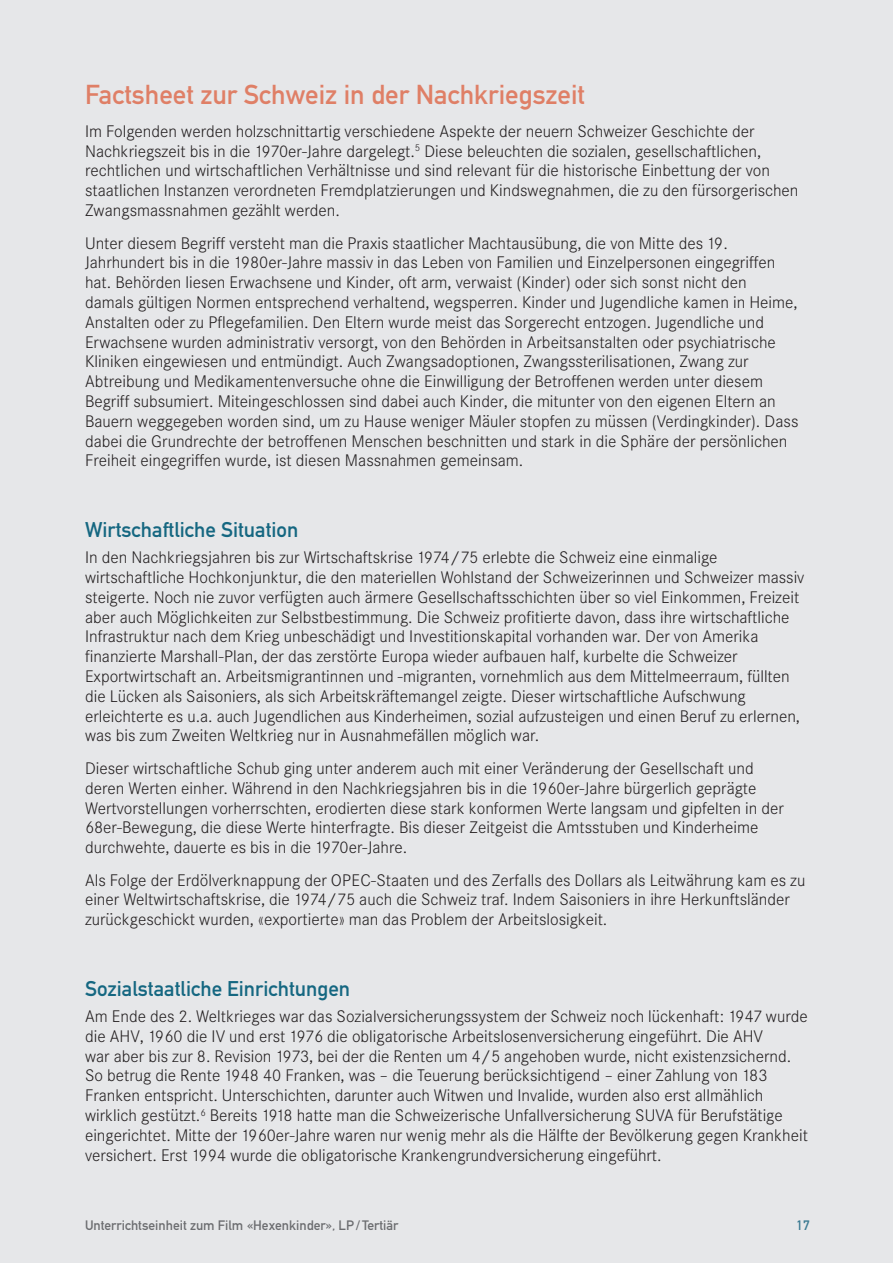
<style>
.page{position:relative;width:893px;height:1263px;background:#e6e7e9}
.page>*{position:absolute;margin:0;border:0;box-sizing:border-box;transform-origin:0 0}
.Untertitel{font:27px "DIN Mittelschrift Std";color:#df7f66}
.zwischentitel{font:21px "DIN Mittelschrift Std";color:#156781}
.lauftext{font:300 16.5px/19.8px "Corporate SBQ";color:#231f20}
.t1{font:13.5px "DIN Mittelschrift Std";color:#6c6d70}
.t2{font:13.5px "DIN Mittelschrift Std";color:#3c7b93}
</style>
<div class="page">
<p class="Untertitel" style="left:85px;top:79px;width:502px">Factsheet zur Schweiz in der Nachkriegszeit</p>
<p class="lauftext" style="left:85px;top:121px;width:715px">Im Folgenden werden holzschnittartig verschiedene Aspekte der neuern Schweizer Geschichte der Nachkriegszeit bis in die 1970er-Jahre dargelegt.<sup>5</sup> Diese beleuchten die sozialen, gesellschaftlichen, rechtlichen und wirtschaftlichen Verhältnisse und sind relevant für die historische Einbettung der von staatlichen Instanzen verordneten Fremdplatzierungen und Kindswegnahmen, die zu den fürsorgerischen Zwangsmassnahmen gezählt werden.</p>
<p class="lauftext" style="left:85px;top:233px;width:715px">Unter diesem Begriff versteht man die Praxis staatlicher Machtausübung, die von Mitte des 19.<br>Jahrhundert bis in die 1980er-Jahre massiv in das Leben von Familien und Einzelpersonen eingegriffen hat. Behörden liesen Erwachsene und Kinder, oft arm, verwaist (Kinder) oder sich sonst nicht den damals gültigen Normen entsprechend verhaltend, wegsperren. Kinder und Jugendliche kamen in Heime, Anstalten oder zu Pflegefamilien. Den Eltern wurde meist das Sorgerecht entzogen. Jugendliche und Erwachsene wurden administrativ versorgt, von den Behörden in Arbeitsanstalten oder psychiatrische Kliniken eingewiesen und entmündigt. Auch Zwangsadoptionen, Zwangssterilisationen, Zwang zur Abtreibung und Medikamentenversuche ohne die Einwilligung der Betroffenen werden unter diesem Begriff subsumiert. Miteingeschlossen sind dabei auch Kinder, die mitunter von den eigenen Eltern an Bauern weggegeben worden sind, um zu Hause weniger Mäuler stopfen zu müssen (Verdingkinder). Dass dabei die Grundrechte der betroffenen Menschen beschnitten und stark in die Sphäre der persönlichen Freiheit eingegriffen wurde, ist diesen Massnahmen gemeinsam.</p>
<p class="zwischentitel" style="left:85px;top:517px;width:215px">Wirtschaftliche Situation</p>
<p class="lauftext" style="left:85px;top:548px;width:721px">In den Nachkriegsjahren bis zur Wirtschaftskrise 1974/75 erlebte die Schweiz eine einmalige wirtschaftliche Hochkonjunktur, die den materiellen Wohlstand der Schweizerinnen und Schweizer massiv steigerte. Noch nie zuvor verfügten auch ärmere Gesellschaftsschichten über so viel Einkommen, Freizeit aber auch Möglichkeiten zur Selbstbestimmung. Die Schweiz profitierte davon, dass ihre wirtschaftliche Infrastruktur nach dem Krieg unbeschädigt und Investitionskapital vorhanden war. Der von Amerika finanzierte Marshall-Plan, der das zerstörte Europa wieder aufbauen half, kurbelte die Schweizer Exportwirtschaft an. Arbeitsmigrantinnen und -migranten, vornehmlich aus dem Mittelmeerraum, füllten die Lücken als Saisoniers, als sich Arbeitskräftemangel zeigte. Dieser wirtschaftliche Aufschwung erleichterte es u.a. auch Jugendlichen aus Kinderheimen, sozial aufzusteigen und einen Beruf zu erlernen, was bis zum Zweiten Weltkrieg nur in Ausnahmefällen möglich war.</p>
<p class="lauftext" style="left:85px;top:758px;width:700px">Dieser wirtschaftliche Schub ging unter anderem auch mit einer Veränderung der Gesellschaft und deren Werten einher. Während in den Nachkriegsjahren bis in die 1960er-Jahre bürgerlich geprägte Wertvorstellungen vorherrschten, erodierten diese stark konformen Werte langsam und gipfelten in der 68er-Bewegung, die diese Werte hinterfragte. Bis dieser Zeitgeist die Amtsstuben und Kinderheime durchwehte, dauerte es bis in die 1970er-Jahre.</p>
<p class="lauftext" style="left:85px;top:870px;width:722px">Als Folge der Erdölverknappung der OPEC-Staaten und des Zerfalls des Dollars als Leitwährung kam es zu einer Weltwirtschaftskrise, die 1974/75 auch die Schweiz traf. Indem Saisoniers in ihre Herkunftsländer zurückgeschickt wurden, «exportierte» man das Problem der Arbeitslosigkeit.</p>
<p class="zwischentitel" style="left:85px;top:976px;width:267px">Sozialstaatliche Einrichtungen</p>
<p class="lauftext" style="left:85px;top:1006px;width:724px">Am Ende des 2. Weltkrieges war das Sozialversicherungssystem der Schweiz noch lückenhaft: 1947 wurde die AHV, 1960 die IV und erst 1976 die obligatorische Arbeitslosenversicherung eingeführt. Die AHV<br>war aber bis zur 8. Revision 1973, bei der die Renten um 4/5 angehoben wurde, nicht existenzsichernd.<br>So betrug die Rente 1948 40 Franken, was – die Teuerung berücksichtigend – einer Zahlung von 183<br>Franken entspricht. Unterschichten, darunter auch Witwen und Invalide, wurden also erst allmählich wirklich gestützt.<sup>6</sup> Bereits 1918 hatte man die Schweizerische Unfallversicherung SUVA für Berufstätige eingerichtet. Mitte der 1960er-Jahre waren nur wenig mehr als die Hälfte der Bevölkerung gegen Krankheit versichert. Erst 1994 wurde die obligatorische Krankengrundversicherung eingeführt.</p>
<p class="t1" style="left:85px;top:1217px;width:315px">Unterrichtseinheit zum Film «Hexenkinder», LP/ Tertiär</p>
<p class="t2" style="left:797px;top:1217px;width:14px">17</p>
</div>
